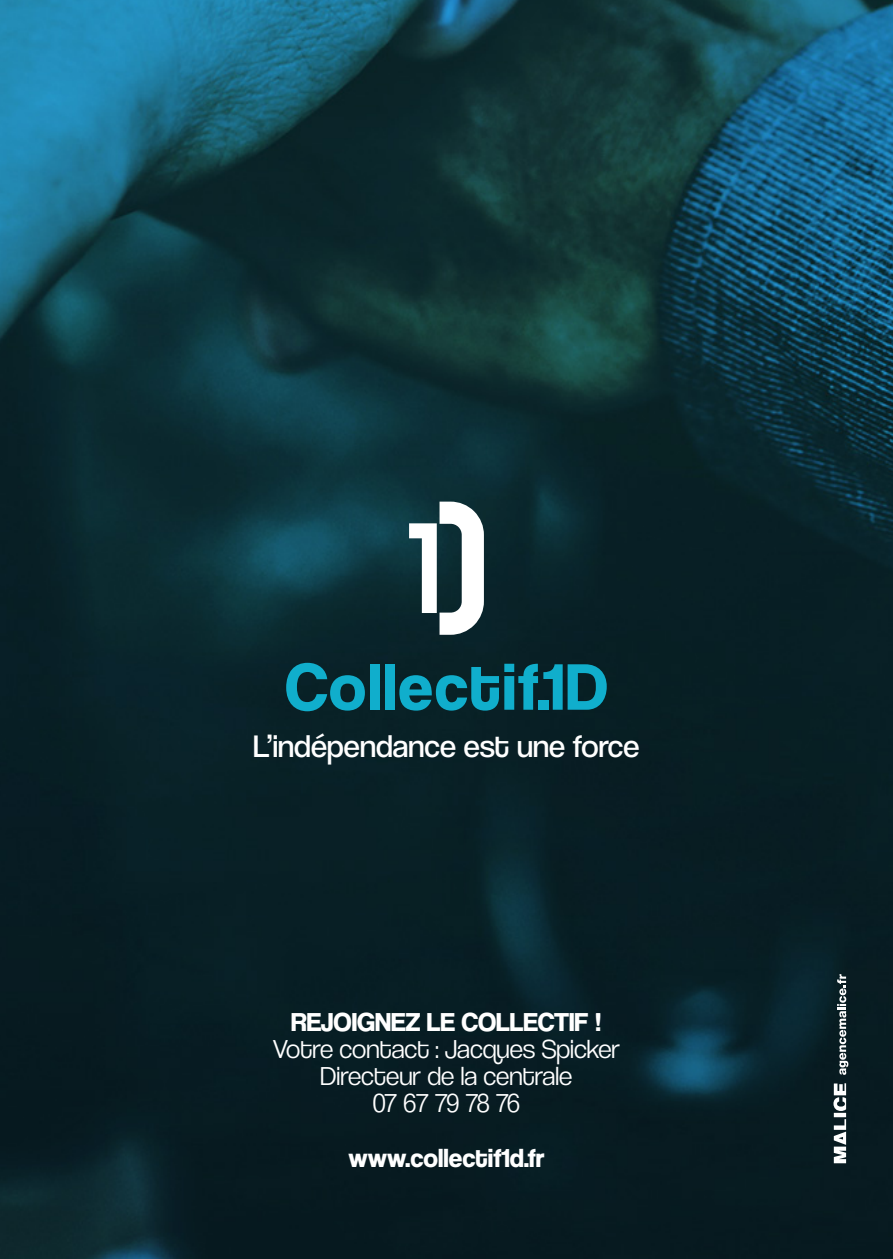
<style>
.page{position:relative;width:893px;height:1259px;background:#fff}
.page>*{position:absolute;margin:0;border:0;box-sizing:border-box;transform-origin:0 0}
.t1{font:700 68.4px "Coolvetica Rg";letter-spacing:.025em;color:#10aecc}
.t2{font:32.4px "Coolvetica Bk";color:#fff}
.t3{font:27px "Coolvetica Lt";color:#fff}
.t4{font:700 27px "Coolvetica Rg";color:#fff}
</style>
<div class="page">
<img style="left:0;top:0;width:893px;height:1259px">
<svg style="left:409px;top:501px;width:75px;height:134px"></svg>
<svg style="left:833px;top:1083px;width:13px;height:80px"></svg>
<svg style="left:837px;top:974px;width:11px;height:101px"></svg>
<p class="t1" style="left:285px;top:646px;width:324px">Collectif.1D</p>
<p class="t2" style="left:254px;top:727px;width:387px">L’indépendance est une force</p>
<p class="t4" style="left:291px;top:1006px;width:312px">REJOIGNEZ LE COLLECTIF !</p>
<p class="t3" style="left:273px;top:1033px;width:349px">Votre contact : Jacques Spicker</p>
<p class="t3" style="left:321px;top:1060px;width:253px">Directeur de la centrale</p>
<p class="t3" style="left:373px;top:1087px;width:149px">07 67 79 78 76</p>
<p class="t4" style="left:348px;top:1141px;width:198px">www.collectif1d.fr</p>
</div>
